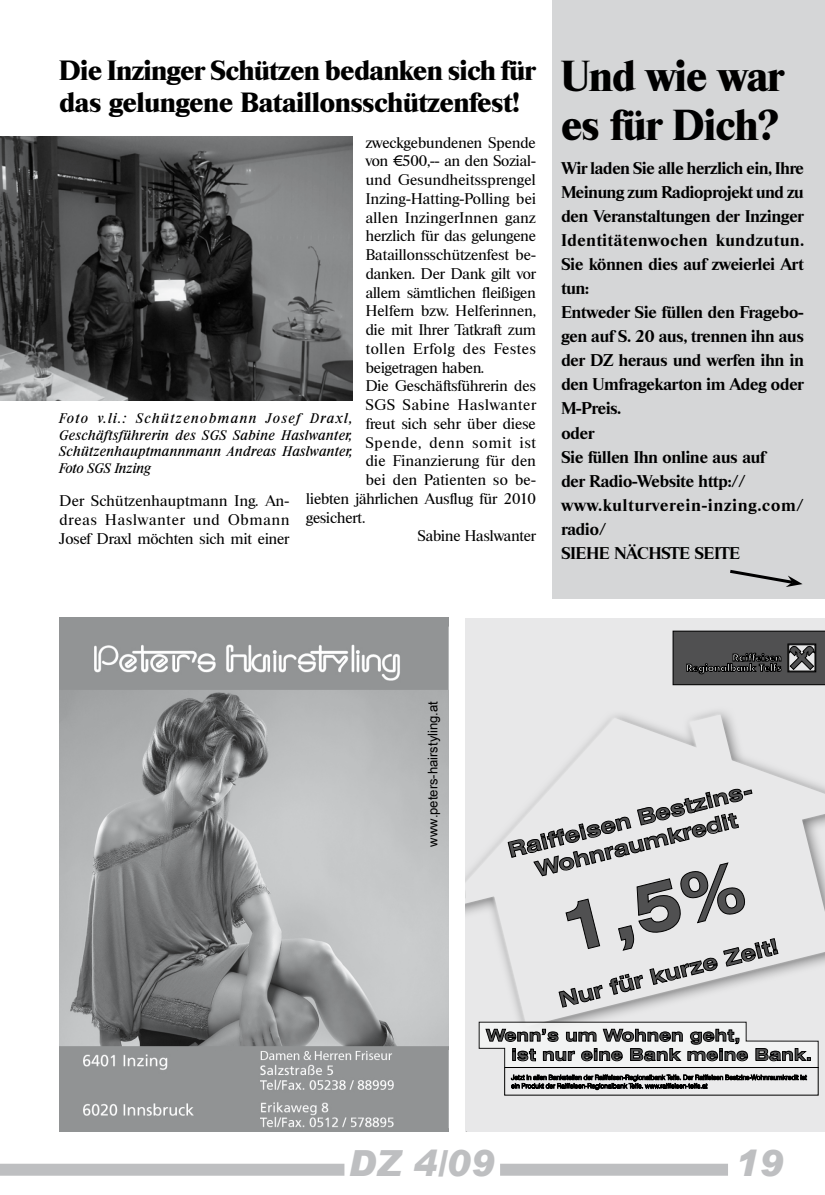
<style>
.page{position:relative;width:825px;height:1195px;background:#fff}
.page>*{position:absolute;margin:0;border:0;box-sizing:border-box;transform-origin:0 0}
.t1{font:700 expanded 68.1px "Swiss 721 BT";color:#505051}
.t2{font:700 42px/48.8px "Riccione";color:#000;scale:.93 1}
.t3{font:italic 900 36px "Arial";color:#bebfc1}
.t4{font:700 27px/32.2px "Riccione";color:#000}
.t5{font:700 expanded 21.15px/25.3px "Swiss 721 BT";color:#505051;text-align:center}
.t6{font:600 16.5px/24px "Riccione";color:#000}
.t7{font:700 expanded 16.5px/19.4px "Swiss 721 BT";letter-spacing:.015em;color:#505051}
.t8{font:15px/18.8px "Riccione";letter-spacing:.005em;color:#000;text-align:justify}
.t9{font:15px "Riccione";letter-spacing:.025em;color:#000}
.t10{font:15px "Riccione";letter-spacing:.055em;color:#000}
.t11{font:15px "Riccione";letter-spacing:.03em;color:#000}
.t12{font:15px "Riccione";letter-spacing:.065em;color:#000}
.t13{font:italic 13.5px/16.5px "Riccione";letter-spacing:.03em;color:#000;text-align:justify}
.t14{font:13.35px "Arial Unicode MS";color:#000}
</style>
<div class="page">
<div style="left:500px;top:1164px;width:228px;height:12px;background:#bebfc1"></div>
<div style="left:0;top:1164px;width:344px;height:12px;background:#bebfc1"></div>
<img style="left:60px;top:617px;width:389px;height:514px">
<div style="left:466px;top:618px;width:359px;height:513px;background:#e8e8e9"></div>
<div style="left:466px;top:663px;width:359px;height:379px;background:#e8e8e9"></div>
<svg style="left:466px;top:711px;width:359px;height:318px;background:#e4e4e5"></svg>
<svg style="left:673px;top:631px;width:152px;height:54px;background:#4c4c4d"></svg>
<svg style="left:479px;top:1022px;width:340px;height:46px"></svg>
<div style="left:505px;top:1067px;width:313px;height:28px;background:#ebebec"></div>
<div style="left:504px;top:1067px;width:314px;height:28px;border:1px solid #000"></div>
<svg style="left:511px;top:1074px;width:296px;height:16px"></svg>
<svg style="left:508px;top:788px;width:270px;height:219px;background:#d6d6d7"></svg>
<img style="left:0;top:136px;width:353px;height:265px">
<div style="left:553px;top:0;width:272px;height:598px;background:#d5d6d7"></div>
<svg style="left:730px;top:569px;width:72px;height:18px"></svg>
<h3 class="t4" style="left:60px;top:55px;width:477px">Die Inzinger Schützen bedanken sich für das gelungene Bataillonsschützenfest!</h3>
<p class="t8" style="left:366px;top:133px;width:171px">zweckgebundenen Spende</p>
<p class="t8" style="left:366px;top:152px;width:172px">von € 500,-- an den Sozial-</p>
<p class="t8" style="left:366px;top:170px;width:171px">und Gesundheitssprengel</p>
<p class="t8" style="left:366px;top:189px;width:172px">Inzing-Hatting-Polling bei</p>
<p class="t11" style="left:366px;top:209px;width:172px">allen InzingerInnen ganz</p>
<p class="t8" style="left:366px;top:227px;width:172px">herzlich für das gelungene</p>
<p class="t8" style="left:366px;top:245px;width:172px">Bataillonsschützenfest be-</p>
<p class="t8" style="left:366px;top:264px;width:172px">danken. Der Dank gilt vor</p>
<p class="t8" style="left:366px;top:283px;width:171px">allem sämtlichen fleißigen</p>
<p class="t8" style="left:366px;top:302px;width:172px">Helfern bzw. Helferinnen,</p>
<p class="t8" style="left:366px;top:320px;width:172px">die mit Ihrer Tatkraft zum</p>
<p class="t10" style="left:366px;top:340px;width:172px">tollen Erfolg des Festes</p>
<p class="t8" style="left:366px;top:358px;width:120px">beigetragen haben.</p>
<p class="t8" style="left:366px;top:377px;width:172px">Die Geschäftsführerin des</p>
<p class="t10" style="left:366px;top:396px;width:172px">SGS Sabine Haslwanter</p>
<p class="t8" style="left:366px;top:414px;width:172px">freut sich sehr über diese</p>
<p class="t12" style="left:366px;top:434px;width:172px">Spende, denn somit ist</p>
<p class="t9" style="left:366px;top:452px;width:172px">die Finanzierung für den</p>
<p class="t9" style="left:366px;top:471px;width:172px">bei den Patienten so be-</p>
<p class="t8" style="left:306px;top:489px;width:231px">liebten jährlichen Ausflug für 2010</p>
<p class="t8" style="left:306px;top:508px;width:61px">gesichert.</p>
<p class="t8" style="left:418px;top:527px;width:120px">Sabine Haslwanter</p>
<p class="t13" style="left:60px;top:410px;width:295px">Foto v.li.: Schützenobmann Josef Draxl, Geschäftsführerin des SGS Sabine Haslwanter, Schützenhauptmannmann Andreas Haslwanter, Foto SGS Inzing</p>
<p class="t8" style="left:60px;top:492px;width:231px">Der Schützenhauptmann Ing. An&shy;dreas Haslwanter und Obmann Josef Draxl möchten sich mit einer</p>
<h2 class="t2" style="left:561px;top:52px;width:240px">Und wie war es für Dich?</h2>
<p class="t6" style="left:561px;top:157px;width:244px">Wir laden Sie alle herzlich ein, Ihre<br>Meinung zum Radioprojekt und zu den Veranstaltungen der Inzinger<br>Identitätenwochen kundzutun.<br>Sie können dies auf zweierlei Art tun:<br>Entweder Sie füllen den Fragebo&shy;gen auf S. 20 aus, trennen ihn aus der DZ heraus und werfen ihn in den Umfragekarton im Adeg oder<br>M-Preis.<br>oder<br>Sie füllen Ihn online aus auf<br>der Radio-Website http:// www.kulturverein-inzing.com/ radio/<br>siehe</p>
<p class="t6" style="left:614px;top:541px;width:35px">nächste</p>
<p class="t6" style="left:695px;top:541px;width:20px">Seite</p>
<p class="t14" style="left:423px;top:846px;width:147px;rotate:-90deg">www.peters-hairstyling.at</p>
<h3 class="t5" style="left:505px;top:838px;width:253px;rotate:-14deg">Raiffeisen Bestzins-<br>Wohnraumkredit</h3>
<h1 class="t1" style="left:552px;top:890px;width:188px;rotate:-14deg">1,5%</h1>
<h3 class="t5" style="left:556px;top:988px;width:227px;rotate:-14deg">Nur für kurze Zeit!</h3>
<p class="t7" style="left:511px;top:1025px;width:302px;text-indent:-25px">Wenn’s um Wohnen geht,<br>ist nur eine Bank meine Bank.</p>
<h3 class="t3" style="left:348px;top:1141px;width:147px">DZ 4/09</h3>
<h3 class="t3" style="left:734px;top:1141px;width:50px">19</h3>
</div>
